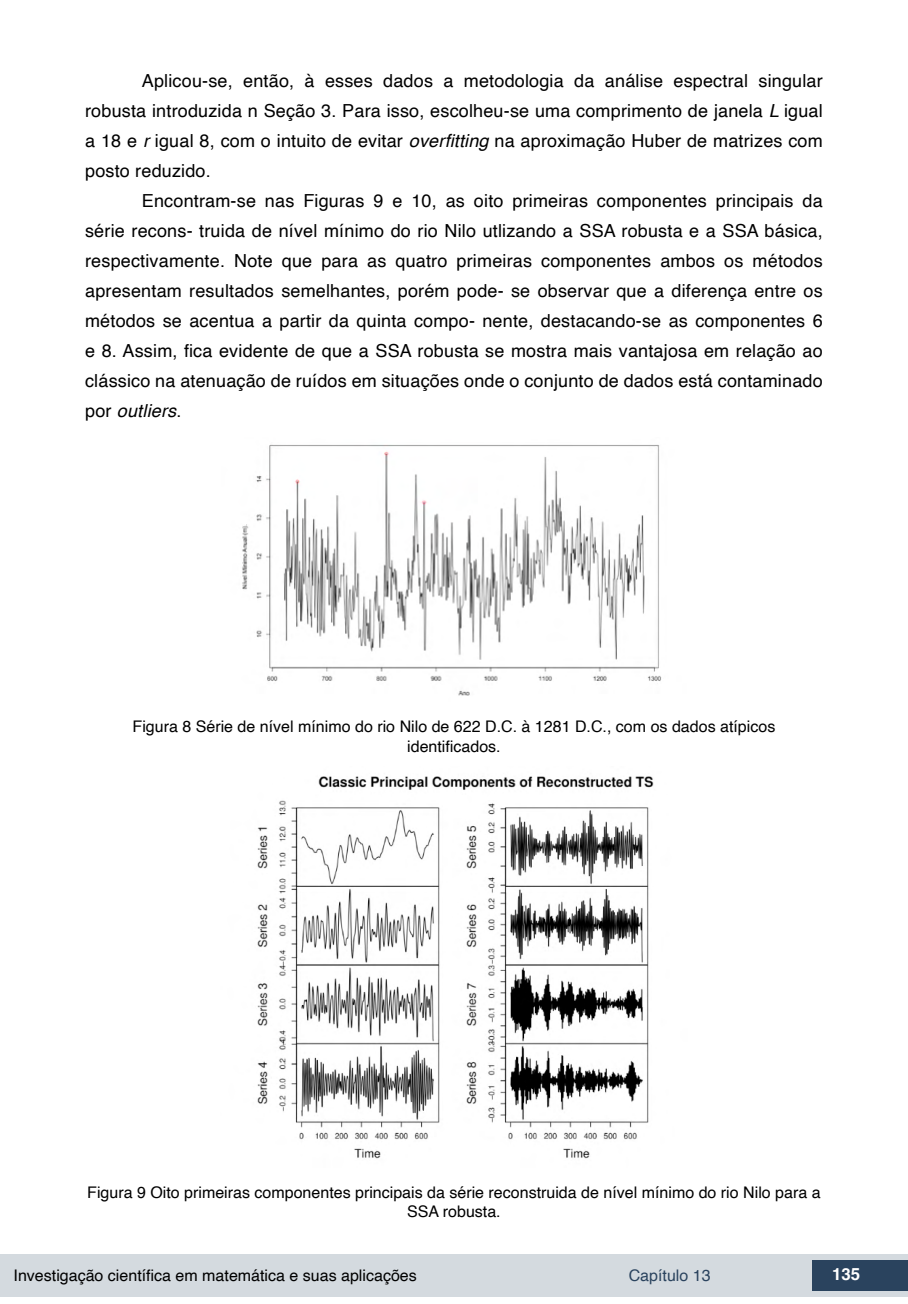
<style>
.page{position:relative;width:908px;height:1304px;background:#fff}
.page>*{position:absolute;margin:0;border:0;box-sizing:border-box;transform-origin:0 0}
.t1{font:18px/30px "Helvetica";letter-spacing:.01em;color:#000;text-align:justify}
.t2{font:700 16.8px "Helvetica";color:#fff}
.t3{font:16px/19.2px "Helvetica";color:#000;text-align:center}
.t4{font:16px "Helvetica";color:#2a435e}
.s1{font-style:italic}
</style>
<div class="page">
<div style="left:0;top:1254px;width:906px;height:43px;background:#d4dadf"></div>
<div style="left:812px;top:1261px;width:95px;height:30px;background:#2a435e"></div>
<img style="left:242px;top:444px;width:420px;height:252px">
<img style="left:257px;top:776px;width:397px;height:383px">
<p class="t1" style="left:85px;top:66px;width:738px;text-indent:57px">Aplicou-se, então, à esses dados a metodologia da análise espectral singular robusta introduzida n Seção 3. Para isso, escolheu-se uma comprimento de janela <span class="s1">L</span> igual a 18 e <span class="s1">r</span> igual 8, com o intuito de evitar <span class="s1">overfitting</span> na aproximação Huber de matrizes com posto reduzido.</p>
<p class="t1" style="left:85px;top:186px;width:738px;text-indent:57px">Encontram-se nas Figuras 9 e 10, as oito primeiras componentes principais da série recons- truida de nível mínimo do rio Nilo utlizando a SSA robusta e a SSA básica, respectivamente. Note que para as quatro primeiras componentes ambos os métodos apresentam resultados semelhantes, porém pode- se observar que a diferença entre os métodos se acentua a partir da quinta compo- nente, destacando-se as componentes 6 e 8. Assim, fica evidente de que a SSA robusta se mostra mais vantajosa em relação ao clássico na atenuação de ruídos em situações onde o conjunto de dados está contaminado por <span class="s1">outliers</span>.</p>
<p class="t3" style="left:132px;top:718px;width:644px">Figura 8 Série de nível mínimo do rio Nilo de 622 D.C. à 1281 D.C., com os dados atípicos identificados.</p>
<p class="t3" style="left:87px;top:1183px;width:734px">Figura 9 Oito primeiras componentes principais da série reconstruida de nível mínimo do rio Nilo para a<br>SSA robusta.</p>
<p class="t3" style="left:14px;top:1266px;width:404px">Investigação científica em matemática e suas aplicações</p>
<p class="t4" style="left:628px;top:1263px;width:83px">Capítulo 13</p>
<p class="t2" style="left:831px;top:1264px;width:30px">135</p>
</div>
